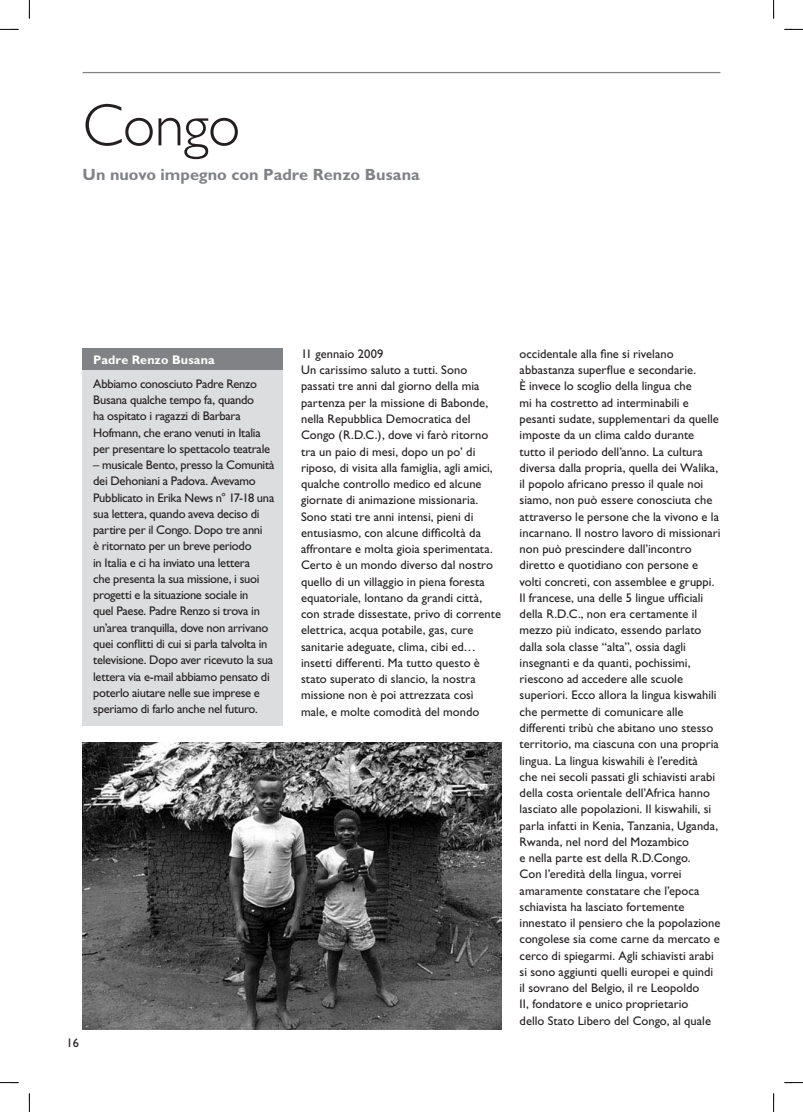
<style>
.page{position:relative;width:803px;height:1112px;background:#fff}
.page>*{position:absolute;margin:0;border:0;box-sizing:border-box;transform-origin:0 0}
.t1{font:300 60px "Gill Sans";letter-spacing:-.01em;color:#231f20}
.t2{font:700 16.25px "Gill Sans";color:#808285}
.t3{font:12.5px/16.2px "Gill Sans";color:#231f20}
.t4{font:12.5px/16.2px "Gill Sans";letter-spacing:-.02em;color:#231f20}
.t5{font:700 12.5px "Gill Sans";letter-spacing:.01em;color:#fff}
</style>
<div class="page">
<hr style="left:83px;top:72px;width:637px;height:1px;background:#808285">
<img style="left:83px;top:742px;width:419px;height:286px">
<div style="left:83px;top:364px;width:200px;height:361px;background:#dcddde"></div>
<div style="left:83px;top:348px;width:200px;height:22px;background:#808285"></div>
<svg style="left:0;top:29px;width:19px;height:1px"></svg>
<svg style="left:784px;top:29px;width:19px;height:1px"></svg>
<svg style="left:0;top:1082px;width:19px;height:1px"></svg>
<svg style="left:784px;top:1082px;width:19px;height:1px"></svg>
<svg style="left:29px;top:0;width:1px;height:19px"></svg>
<svg style="left:29px;top:1093px;width:1px;height:18px"></svg>
<svg style="left:773px;top:0;width:1px;height:19px"></svg>
<svg style="left:773px;top:1093px;width:1px;height:18px"></svg>
<h1 class="t1" style="left:83px;top:104px;width:159px">Congo</h1>
<h2 class="t2" style="left:83px;top:169px;width:339px">Un nuovo impegno con Padre Renzo Busana</h2>
<p class="t5" style="left:93px;top:355px;width:123px">Padre Renzo Busana</p>
<p class="t4" style="left:93px;top:377px;width:178px">Abbiamo conosciuto Padre Renzo Busana qualche tempo fa, quando<br>ha ospitato i ragazzi di Barbara Hofmann, che erano venuti in Italia per presentare lo spettacolo teatrale</p>
<p class="t4" style="left:93px;top:458px;width:183px">– musicale Bento, presso la Comunità dei Dehoniani a Padova. Avevamo Pubblicato in Erika News n° 17-18 una sua lettera, quando aveva deciso di partire per il Congo. Dopo tre anni<br>è ritornato per un breve periodo<br>in Italia e ci ha inviato una lettera<br>che presenta la sua missione, i suoi progetti e la situazione sociale in<br>quel Paese. Padre Renzo si trova in un’area tranquilla, dove non arrivano quei conflitti di cui si parla talvolta in televisione. Dopo aver ricevuto la sua lettera via e-mail abbiamo pensato di poterlo aiutare nelle sue imprese e speriamo di farlo anche nel futuro.</p>
<p class="t3" style="left:66px;top:1035px;width:14px">16</p>
<p class="t3" style="left:301px;top:347px;width:201px">11 gennaio 2009<br>Un carissimo saluto a tutti. Sono passati tre anni dal giorno della mia partenza per la missione di Babonde, nella Repubblica Democratica del Congo (R.D.C.), dove vi farò ritorno tra un paio di mesi, dopo un po’ di riposo, di visita alla famiglia, agli amici, qualche controllo medico ed alcune giornate di animazione missionaria.<br>Sono stati tre anni intensi, pieni di entusiasmo, con alcune difficoltà da affrontare e molta gioia sperimentata.<br>Certo è un mondo diverso dal nostro quello di un villaggio in piena foresta equatoriale, lontano da grandi città, con strade dissestate, privo di corrente elettrica, acqua potabile, gas, cure sanitarie adeguate, clima, cibi ed… insetti differenti. Ma tutto questo è stato superato di slancio, la nostra missione non è poi attrezzata così male, e molte comodità del mondo</p>
<p class="t3" style="left:520px;top:347px;width:202px">occidentale alla fine si rivelano abbastanza superflue e secondarie.<br>È invece lo scoglio della lingua che<br>mi ha costretto ad interminabili e pesanti sudate, supplementari da quelle imposte da un clima caldo durante tutto il periodo dell’anno. La cultura diversa dalla propria, quella dei Walika, il popolo africano presso il quale noi siamo, non può essere conosciuta che attraverso le persone che la vivono e la incarnano. Il nostro lavoro di missionari non può prescindere dall’incontro diretto e quotidiano con persone e volti concreti, con assemblee e gruppi.<br>Il francese, una delle 5 lingue ufficiali della R.D.C., non era certamente il mezzo più indicato, essendo parlato dalla sola classe “alta”, ossia dagli insegnanti e da quanti, pochissimi, riescono ad accedere alle scuole superiori. Ecco allora la lingua kiswahili che permette di comunicare alle differenti tribù che abitano uno stesso territorio, ma ciascuna con una propria lingua. La lingua kiswahili è l’eredità<br>che nei secoli passati gli schiavisti arabi della costa orientale dell’Africa hanno lasciato alle popolazioni. Il kiswahili, si parla infatti in Kenia, Tanzania, Uganda, Rwanda, nel nord del Mozambico<br>e nella parte est della R.D.Congo.<br>Con l’eredità della lingua, vorrei amaramente constatare che l’epoca schiavista ha lasciato fortemente innestato il pensiero che la popolazione congolese sia come carne da mercato e cerco di spiegarmi. Agli schiavisti arabi si sono aggiunti quelli europei e quindi il sovrano del Belgio, il re Leopoldo<br>II, fondatore e unico proprietario<br>dello Stato Libero del Congo, al quale</p>
</div>
